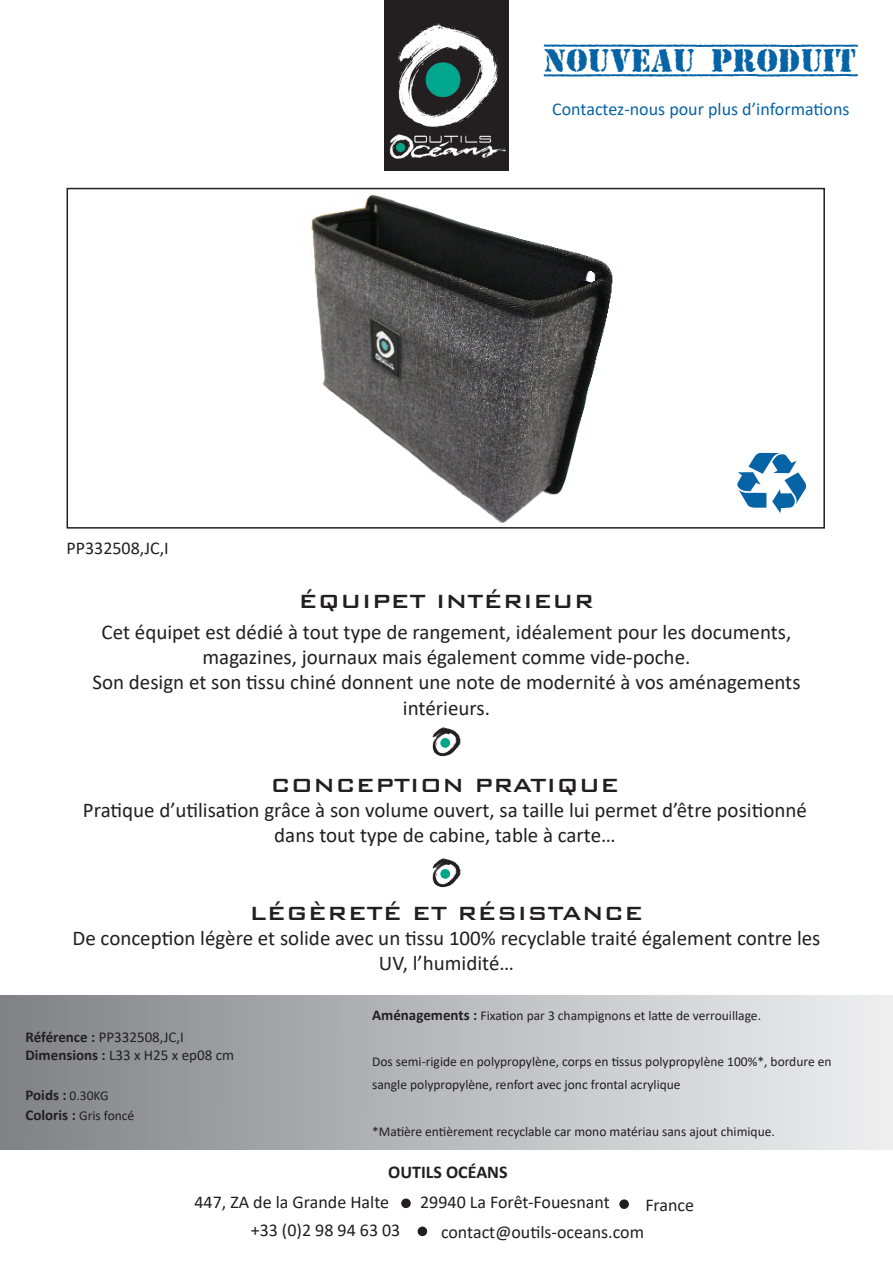
<style>
.page{position:relative;width:893px;height:1263px;background:#fff}
.page>*{position:absolute;margin:0;border:0;box-sizing:border-box;transform-origin:0 0}
.t1{font:33px "Top Secret";color:#0663a6}
.t2{font:500 25.5px "Bank Gothic BT";color:#231f20}
.t3{font:21px/25.2px "Calibri";color:#231f20;text-align:center}
.t4{font:18px "Calibri";color:#231f20}
.t5{font:18px "Calibri";color:#0663a6}
.t6{font:700 18px "Calibri";color:#231f20}
.t7{font:15px "Calibri";color:#231f20}
.t8{font:700 15px "Calibri";color:#231f20}
.t9{font:13.5px/22.8px "Calibri";color:#231f20}
.s1{font-weight:700}
.s2{font-weight:400;font-size:13.5px}
.s3{font-weight:700;font-size:15px}
</style>
<div class="page">
<div style="left:0;top:995px;width:893px;height:154px;background:linear-gradient(to right,#808286,#f0f1f2)"></div>
<img style="left:384px;top:0;width:125px;height:170px">
<img style="left:432px;top:727px;width:29px;height:30px">
<img style="left:432px;top:858px;width:29px;height:29px">
<img style="left:309px;top:195px;width:304px;height:328px">
<div style="left:67px;top:188px;width:758px;height:341px;border:2px solid #231f20"></div>
<svg style="left:737px;top:453px;width:69px;height:60px"></svg>
<div style="left:401px;top:1198px;width:10px;height:10px;background:#231f20;border-radius:50%"></div>
<div style="left:418px;top:1226px;width:9px;height:10px;background:#231f20;border-radius:50%"></div>
<div style="left:619px;top:1199px;width:10px;height:10px;background:#231f20;border-radius:50%"></div>
<p class="t1" style="left:544px;top:43px;width:315px">NOUVEAU PRODUIT</p>
<p class="t5" style="left:552px;top:96px;width:299px">Contactez-nous pour plus d’informations</p>
<p class="t4" style="left:67px;top:535px;width:104px">PP332508,JC,I</p>
<p class="t2" style="left:299px;top:587px;width:297px">ÉQUIPET INTÉRIEUR</p>
<p class="t3" style="left:102px;top:619px;width:691px">Cet équipet est dédié à tout type de rangement, idéalement pour les documents, magazines, journaux mais également comme vide-poche.</p>
<p class="t3" style="left:92px;top:669px;width:710px">Son design et son tissu chiné donnent une note de modernité à vos aménagements intérieurs.</p>
<p class="t2" style="left:270px;top:771px;width:351px">CONCEPTION PRATIQUE</p>
<p class="t3" style="left:83px;top:797px;width:725px">Pratique d’utilisation grâce à son volume ouvert, sa taille lui permet d’être positionné dans tout type de cabine, table à carte…</p>
<p class="t2" style="left:249px;top:899px;width:395px">LÉGÈRETÉ ET RÉSISTANCE</p>
<p class="t3" style="left:73px;top:925px;width:749px">De conception légère et solide avec un tissu 100% recyclable traité également contre les<br>UV, l’humidité…</p>
<p class="t7" style="left:26px;top:1027px;width:160px"><span class="s1">Référence :</span> PP332508,JC,I</p>
<p class="t7" style="left:26px;top:1044px;width:210px"><span class="s1">Dimensions :</span> L33 x H25 x ep08 cm</p>
<p class="t8" style="left:26px;top:1084px;width:85px">Poids : <span class="s2">0.30KG</span></p>
<p class="t9" style="left:26px;top:1103px;width:110px"><span class="s3">Coloris :</span> Gris foncé</p>
<p class="t9" style="left:372px;top:1004px;width:390px"><span class="s3">Aménagements :</span> Fixation par 3 champignons et latte de verrouillage.</p>
<p class="t9" style="left:372px;top:1049px;width:461px">Dos semi-rigide en polypropylène, corps en tissus polypropylène 100%*, bordure en sangle polypropylène, renfort avec jonc frontal acrylique</p>
<p class="t9" style="left:372px;top:1120px;width:404px">*Matière entièrement recyclable car mono matériau sans ajout chimique.</p>
<p class="t6" style="left:388px;top:1159px;width:121px">OUTILS OCÉANS</p>
<p class="t4" style="left:420px;top:1190px;width:191px">29940 La Forêt-Fouesnant</p>
<p class="t4" style="left:194px;top:1190px;width:196px">447, ZA de la Grande Halte</p>
<p class="t4" style="left:251px;top:1218px;width:151px">+33 (0)2 98 94 63 03</p>
<p class="t4" style="left:441px;top:1220px;width:205px">contact@outils-oceans.com</p>
<p class="t4" style="left:645px;top:1192px;width:50px">France</p>
</div>
